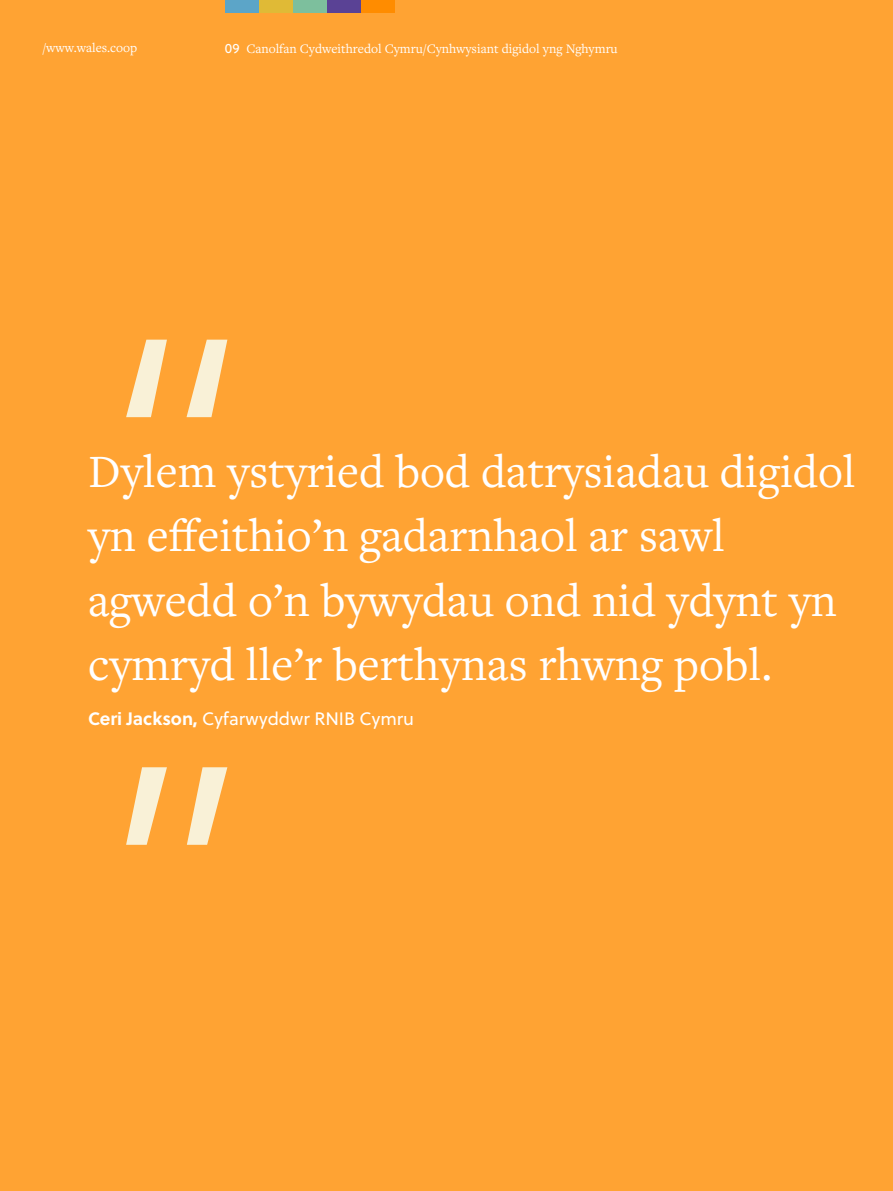
<style>
.page{position:relative;width:893px;height:1191px;background:#ffa333}
.page>*{position:absolute;margin:0;border:0;box-sizing:border-box;transform-origin:0 0}
.t1{font:327px/427.5px "Soleil Lt";color:#f9f1d7}
.t2{font:48px/64.5px "Freight Text Pro";color:#fff}
.t3{font:18px "Soleil";color:#fff}
.t4{font:13.5px "Freight Text Pro";color:#fff}
.s1{font-family:"Soleil"}
.s2{font-weight:700}
</style>
<div class="page">
<div style="left:225px;top:0;width:34px;height:13px;background:#5ca5c8"></div>
<div style="left:259px;top:0;width:34px;height:13px;background:#e0ba36"></div>
<div style="left:293px;top:0;width:34px;height:13px;background:#7dbf9d"></div>
<div style="left:327px;top:0;width:34px;height:13px;background:#5a4295"></div>
<div style="left:361px;top:0;width:33px;height:13px;background:#ff8c00"></div>
<p class="t4" style="left:43px;top:39px;width:96px">/www.wales.coop</p>
<p class="t4" style="left:225px;top:40px;width:394px"><span class="s1">09</span> Canolfan Cydweithredol Cymru/Cynhwysiant digidol yng Nghymru</p>
<h1 class="t1" style="left:97px;top:275px;width:162px">“ ”</h1>
<p class="t2" style="left:88px;top:438px;width:769px">Dylem ystyried bod datrysiadau digidol yn effeithio’n gadarnhaol ar sawl agwedd o’n bywydau ond nid ydynt yn cymryd lle’r berthynas rhwng pobl.</p>
<p class="t3" style="left:88px;top:712px;width:328px"><span class="s2">Ceri Jackson,</span> Cyfarwyddwr RNIB Cymru</p>
</div>
